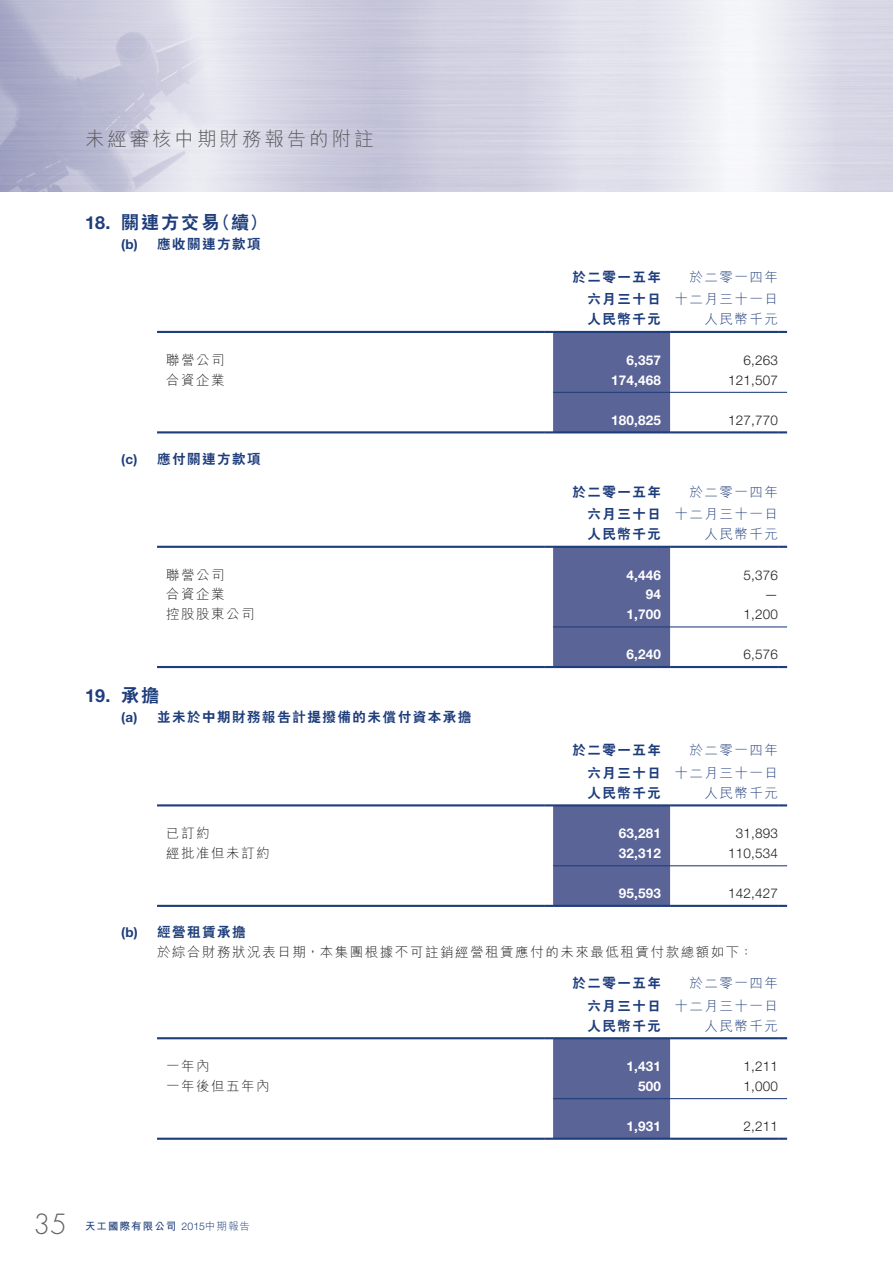
<style>
.page{position:relative;width:893px;height:1263px;background:#fff}
.page>*{position:absolute;margin:0;border:0;box-sizing:border-box;transform-origin:0 0}
.t1{font:300 27px "Futura Std";color:#636366}
.t2{font:300 19.5px "M Hei HK";letter-spacing:.15em;color:#57585a}
._03_H1{font:800 18px "C Hei 2 HK";letter-spacing:.115em;color:#1e3d7b}
._03_H1-2{font:700 18px "Helvetica Neue LT Std";color:#1e3d7b}
._11_P0{font:300 13.5px/22.5px "M Hei HK";letter-spacing:.115em;color:#1e3d7b;text-align:right}
._11_P0-2{font:300 13.5px "Helvetica Neue LT Std";letter-spacing:.015em;color:#231f20}
._11_P0-3{font:700 13.5px "Helvetica Neue LT Std";letter-spacing:.015em;color:#fff}
._11_P0-4{font:800 13.5px/22.5px "C Hei 2 HK";letter-spacing:.115em;color:#1e3d7b;text-align:right}
._15_Table_Stub{font:300 13.5px "M Hei HK";letter-spacing:.115em;color:#231f20}
._04___H2{font:800 13.5px "C Hei 2 HK";letter-spacing:.115em;color:#1e3d7b}
._13_____P4{font:300 13.5px "M Hei HK";letter-spacing:.115em;color:#231f20}
._04___H2-2{font:700 13.5px "Helvetica Neue LT Std";color:#1e3d7b}
.t3{font:300 10.5px "Helvetica Neue LT Std";color:#1e3d7b}
.t4{font:700 10.5px "M Hei HK";letter-spacing:.1em;color:#1e3d7b}
.s1{font-family:"M Hei HK"}
</style>
<div class="page">
<hr style="left:157px;top:331px;width:387px;height:2px;background:#1e3d7b">
<hr style="left:670px;top:331px;width:108px;height:2px;background:#1e3d7b">
<svg style="left:778px;top:331px;width:9px;height:2px"></svg>
<hr style="left:670px;top:392px;width:108px;height:1px;background:#1e3d7b">
<hr style="left:157px;top:431px;width:387px;height:2px;background:#1e3d7b">
<svg style="left:544px;top:331px;width:126px;height:102px;background:#636d9d"></svg>
<hr style="left:670px;top:431px;width:108px;height:2px;background:#1e3d7b">
<svg style="left:778px;top:431px;width:9px;height:2px"></svg>
<hr style="left:157px;top:546px;width:387px;height:2px;background:#1e3d7b">
<hr style="left:670px;top:546px;width:108px;height:2px;background:#1e3d7b">
<svg style="left:778px;top:546px;width:9px;height:2px"></svg>
<hr style="left:670px;top:626px;width:108px;height:1px;background:#1e3d7b">
<hr style="left:157px;top:666px;width:387px;height:2px;background:#1e3d7b">
<svg style="left:544px;top:546px;width:126px;height:122px;background:#646d9d"></svg>
<hr style="left:670px;top:666px;width:108px;height:2px;background:#1e3d7b">
<svg style="left:778px;top:666px;width:9px;height:2px"></svg>
<hr style="left:157px;top:804px;width:387px;height:2px;background:#1e3d7b">
<hr style="left:670px;top:804px;width:108px;height:2px;background:#1e3d7b">
<svg style="left:778px;top:804px;width:9px;height:2px"></svg>
<hr style="left:670px;top:865px;width:108px;height:1px;background:#1e3d7b">
<hr style="left:157px;top:905px;width:387px;height:2px;background:#1e3d7b">
<svg style="left:544px;top:804px;width:126px;height:103px;background:#646d9d"></svg>
<hr style="left:670px;top:905px;width:108px;height:2px;background:#1e3d7b">
<svg style="left:778px;top:905px;width:9px;height:2px"></svg>
<hr style="left:157px;top:1037px;width:387px;height:2px;background:#1e3d7b">
<hr style="left:670px;top:1037px;width:108px;height:2px;background:#1e3d7b">
<svg style="left:778px;top:1037px;width:9px;height:2px"></svg>
<hr style="left:670px;top:1098px;width:108px;height:1px;background:#1e3d7b">
<hr style="left:157px;top:1138px;width:387px;height:2px;background:#1e3d7b">
<svg style="left:544px;top:1037px;width:126px;height:103px;background:#646d9d"></svg>
<hr style="left:670px;top:1138px;width:108px;height:2px;background:#1e3d7b">
<svg style="left:778px;top:1138px;width:9px;height:2px"></svg>
<h2 class="t2" style="left:85px;top:125px;width:290px">未經審核中期財務報告的附註</h2>
<p class="_03_H1-2" style="left:85px;top:211px;width:27px">18.</p>
<p class="_03_H1-2" style="left:85px;top:685px;width:27px">19.</p>
<p class="_03_H1" style="left:121px;top:210px;width:100px">關連方交易</p>
<p class="_03_H1" style="left:213px;top:210px;width:56px">（續(</p>
<p class="_04___H2-2" style="left:121px;top:235px;width:18px">(b)</p>
<p class="_04___H2" style="left:157px;top:235px;width:105px">應收關連方款項</p>
<p class="_15_Table_Stub" style="left:166px;top:350px;width:60px">聯營公司</p>
<p class="_15_Table_Stub" style="left:166px;top:370px;width:60px">合資企業</p>
<p class="_04___H2-2" style="left:121px;top:450px;width:18px">(c)</p>
<p class="_04___H2" style="left:157px;top:449px;width:105px">應付關連方款項</p>
<p class="_15_Table_Stub" style="left:166px;top:565px;width:60px">聯營公司</p>
<p class="_15_Table_Stub" style="left:166px;top:585px;width:60px">合資企業</p>
<p class="_15_Table_Stub" style="left:166px;top:605px;width:90px">控股股東公司</p>
<p class="_03_H1" style="left:121px;top:683px;width:40px">承擔</p>
<p class="_04___H2-2" style="left:121px;top:709px;width:18px">(a)</p>
<p class="_04___H2" style="left:157px;top:708px;width:316px">並未於中期財務報告計提撥備的未償付資本承擔</p>
<p class="_15_Table_Stub" style="left:166px;top:824px;width:45px">已訂約</p>
<p class="_15_Table_Stub" style="left:166px;top:844px;width:105px">經批准但未訂約</p>
<p class="_04___H2-2" style="left:121px;top:924px;width:18px">(b)</p>
<p class="_04___H2" style="left:157px;top:923px;width:90px">經營租賃承擔</p>
<p class="_11_P0-4" style="left:572px;top:266px;width:90px">於二零一五年六月三十日</p>
<p class="_11_P0" style="left:674px;top:265px;width:105px">於二零一四年十二月三十一日</p>
<p class="_11_P0" style="left:704px;top:307px;width:75px">人民幣千元</p>
<p class="_11_P0-4" style="left:587px;top:308px;width:75px">人民幣千元</p>
<p class="_11_P0-3" style="left:627px;top:352px;width:36px">6,357</p>
<p class="_11_P0-2" style="left:744px;top:352px;width:36px">6,263</p>
<p class="_11_P0-3" style="left:611px;top:371px;width:51px">174,468</p>
<p class="_11_P0-2" style="left:728px;top:372px;width:51px">121,507</p>
<p class="_11_P0-3" style="left:611px;top:411px;width:51px">180,825</p>
<p class="_11_P0-2" style="left:728px;top:412px;width:51px">127,770</p>
<p class="_11_P0-4" style="left:572px;top:481px;width:90px">於二零一五年六月三十日</p>
<p class="_11_P0" style="left:674px;top:480px;width:105px">於二零一四年十二月三十一日</p>
<p class="_11_P0" style="left:704px;top:522px;width:75px">人民幣千元</p>
<p class="_11_P0-4" style="left:587px;top:523px;width:75px">人民幣千元</p>
<p class="_11_P0-3" style="left:627px;top:566px;width:36px">4,446</p>
<p class="_11_P0-2" style="left:744px;top:567px;width:36px">5,376</p>
<p class="_11_P0-3" style="left:646px;top:586px;width:17px">94</p>
<p class="_11_P0-2" style="left:765px;top:586px;width:15px">—</p>
<p class="_11_P0-3" style="left:627px;top:606px;width:36px">1,700</p>
<p class="_11_P0-2" style="left:744px;top:606px;width:36px">1,200</p>
<p class="_11_P0-3" style="left:627px;top:646px;width:36px">6,240</p>
<p class="_11_P0-2" style="left:744px;top:646px;width:36px">6,576</p>
<p class="_11_P0-4" style="left:572px;top:739px;width:90px">於二零一五年六月三十日</p>
<p class="_11_P0" style="left:674px;top:739px;width:105px">於二零一四年十二月三十一日</p>
<p class="_11_P0" style="left:704px;top:781px;width:75px">人民幣千元</p>
<p class="_11_P0-4" style="left:587px;top:782px;width:75px">人民幣千元</p>
<p class="_11_P0-3" style="left:619px;top:825px;width:44px">63,281</p>
<p class="_11_P0-2" style="left:736px;top:825px;width:44px">31,893</p>
<p class="_11_P0-3" style="left:619px;top:845px;width:44px">32,312</p>
<p class="_11_P0-2" style="left:728px;top:845px;width:51px">110,534</p>
<p class="_11_P0-3" style="left:619px;top:885px;width:44px">95,593</p>
<p class="_11_P0-2" style="left:728px;top:885px;width:51px">142,427</p>
<p class="_13_____P4" style="left:157px;top:942px;width:597px">於綜合財務狀況表日期，本集團根據不可註銷經營租賃應付的未來最低租賃付款總額如下：</p>
<p class="_11_P0-4" style="left:572px;top:972px;width:90px">於二零一五年六月三十日</p>
<p class="_11_P0" style="left:674px;top:971px;width:105px">於二零一四年十二月三十一日</p>
<p class="_11_P0" style="left:704px;top:1014px;width:75px">人民幣千元</p>
<p class="_11_P0-4" style="left:587px;top:1014px;width:75px">人民幣千元</p>
<p class="_15_Table_Stub" style="left:166px;top:1057px;width:45px">一年內</p>
<p class="_15_Table_Stub" style="left:166px;top:1076px;width:105px">一年後但五年內</p>
<p class="_11_P0-3" style="left:627px;top:1058px;width:36px">1,431</p>
<p class="_11_P0-2" style="left:744px;top:1058px;width:36px">1,211</p>
<p class="_11_P0-3" style="left:638px;top:1078px;width:24px">500</p>
<p class="_11_P0-2" style="left:744px;top:1078px;width:36px">1,000</p>
<p class="_11_P0-3" style="left:627px;top:1118px;width:36px">1,931</p>
<p class="_11_P0-2" style="left:744px;top:1118px;width:36px">2,211</p>
<h1 class="t1" style="left:33px;top:1208px;width:35px">35</h1>
<p class="t3" style="left:182px;top:1220px;width:70px">2015<span class="s1">中期報告</span></p>
<p class="t4" style="left:85px;top:1218px;width:93px">天工國際有限公司</p>
</div>
